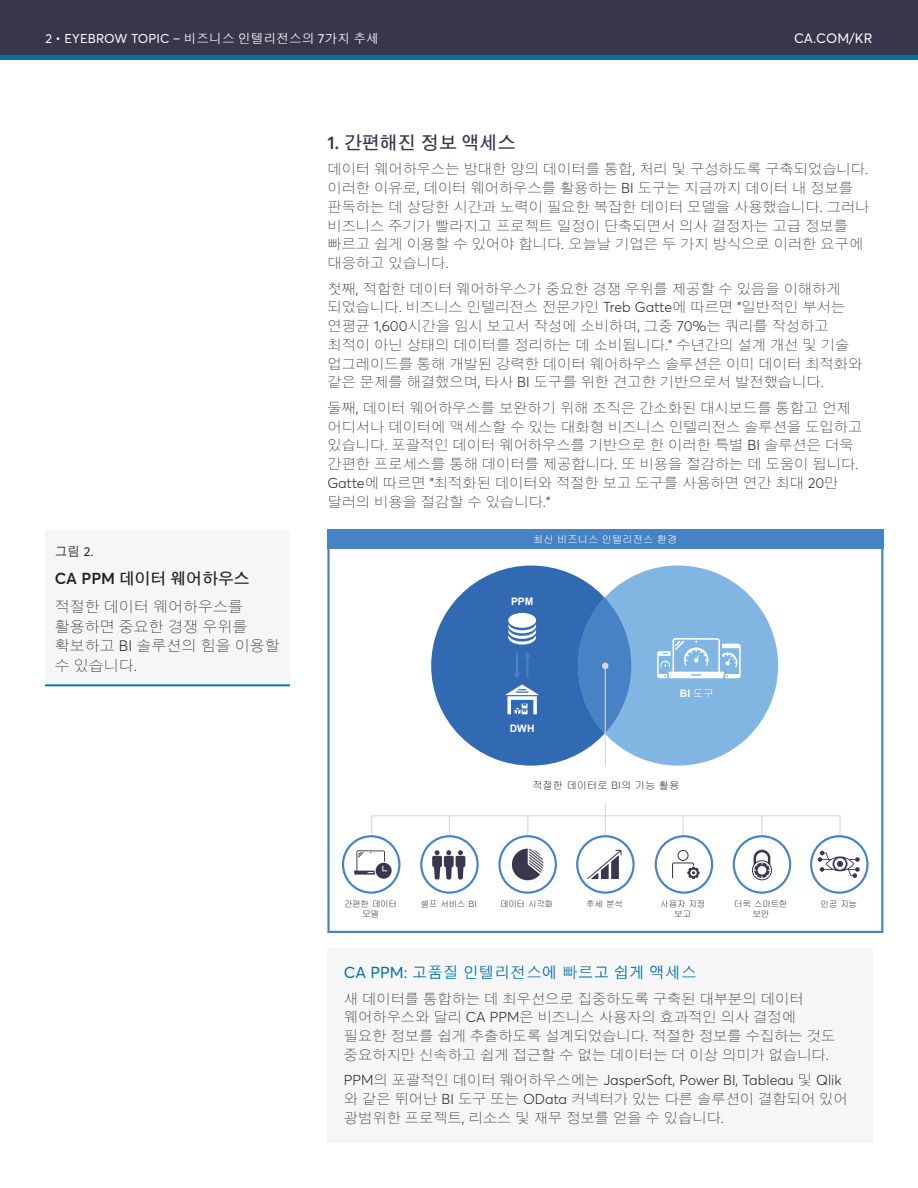
<style>
.page{position:relative;width:918px;height:1188px;background:#fff}
.page>*{position:absolute;margin:0;border:0;box-sizing:border-box;transform-origin:0 0}
.t1{font:700 18px "HY Go Thic";color:#39364c}
.t2{font:500 15.75px "HY Go Thic";color:#0070a6}
.t3{font:700 15.75px "HY Go Thic";color:#231f20}
.t4{font:300 15px/19.5px "HY Go Thic";color:#231f20}
.t5{font:300 14.25px/18.8px "HY Go Thic";color:#231f20}
.t6{font:300 14.25px "Averta";color:#231f20}
.t7{font:13.5px "Averta";letter-spacing:.01em;color:#fff}
.t8{font:12.75px "Averta";letter-spacing:.01em;color:#fff}
.t9{font:500 12.75px "HY Go Thic";color:#231f20}
.t10{font:10.35px "Gulim";color:#39374e}
.t11{font:10.35px "Gulim";color:#fff}
.t12{font:700 10.35px "Arial";color:#fff}
.t13{font:8.7px/10.4px "Gulim";letter-spacing:-.05em;color:#39374e;text-align:center}
.s1{font-family:"HY Go Thic";font-weight:500}
.s2{font-family:"Averta";font-weight:400}
.s3{font-family:"Averta";font-weight:600}
.s4{font-family:"Averta"}
.s5{font-family:"Gulim";font-weight:400}
.s6{font-family:"HY Go Thic"}
</style>
<div class="page">
<div style="left:0;top:53px;width:918px;height:7px;background:#0070a6"></div>
<div style="left:0;top:0;width:918px;height:55px;background:#39364c"></div>
<div style="left:327px;top:948px;width:546px;height:195px;background:#f6f6f7"></div>
<hr style="left:45px;top:684px;width:245px;height:2px;background:#0070a6">
<svg style="left:327px;top:549px;width:556px;height:384px"></svg>
<div style="left:431px;top:566px;width:200px;height:200px;background:#3269b3;border-radius:50%"></div>
<div style="left:578px;top:565px;width:200px;height:201px;background:#82b6e2;border-radius:50%"></div>
<div style="left:578px;top:598px;width:53px;height:136px;background:#4682c4;border-radius:50%"></div>
<hr style="left:516px;top:653px;width:2px;height:21px;background:#4682c4">
<svg style="left:514px;top:673px;width:6px;height:5px"></svg>
<hr style="left:526px;top:656px;width:2px;height:21px;background:#4682c4">
<svg style="left:524px;top:652px;width:6px;height:5px"></svg>
<div style="left:508px;top:613px;width:28px;height:15px;background:#fff;border-radius:50%"></div>
<svg style="left:508px;top:624px;width:28px;height:21px"></svg>
<svg style="left:505px;top:684px;width:34px;height:30px"></svg>
<svg style="left:342px;top:835px;width:58px;height:59px"></svg>
<svg style="left:420px;top:816px;width:59px;height:78px"></svg>
<svg style="left:498px;top:816px;width:59px;height:78px"></svg>
<svg style="left:655px;top:816px;width:58px;height:78px"></svg>
<svg style="left:733px;top:835px;width:58px;height:59px"></svg>
<svg style="left:810px;top:835px;width:59px;height:59px"></svg>
<svg style="left:657px;top:638px;width:84px;height:40px"></svg>
<div style="left:327px;top:529px;width:556px;height:20px;background:#4682c4"></div>
<hr style="left:605px;top:666px;width:1px;height:101px;background:#d6d5dd">
<div style="left:602px;top:663px;width:7px;height:6px;background:#d6d5dd;border-radius:50%"></div>
<hr style="left:605px;top:804px;width:1px;height:32px;background:#d6d5dd">
<svg style="left:576px;top:835px;width:59px;height:59px"></svg>
<p class="t8" style="left:45px;top:30px;width:335px">2 • EYEBROW TOPIC – <span class="s1">비즈니스 인텔리전스의</span> 7<span class="s1">가지 추세</span></p>
<p class="t7" style="left:794px;top:30px;width:80px">CA.COM/KR</p>
<p class="t9" style="left:55px;top:545px;width:40px">그림 <span class="s2">2.</span></p>
<p class="t3" style="left:55px;top:571px;width:196px"><span class="s3">CA PPM</span> 데이터 웨어하우스</p>
<p class="t4" style="left:55px;top:597px;width:227px">적절한 데이터 웨어하우스를 활용하면 중요한 경쟁 우위를 확보하고 <span class="s4">BI</span> 솔루션의 힘을 이용할 수 있습니다<span class="s4">.</span></p>
<p class="t1" style="left:327px;top:133px;width:190px"><span class="s3">1.</span> 간편해진 정보 액세스</p>
<p class="t5" style="left:327px;top:160px;width:544px">데이터 웨어하우스는 방대한 양의 데이터를 통합<span class="s4">,</span> 처리 및 구성하도록 구축되었습니다<span class="s4">. </span>이러한 이유로<span class="s4">,</span> 데이터 웨어하우스를 활용하는 <span class="s4">BI</span> 도구는 지금까지 데이터 내 정보를 판독하는 데 상당한 시간과 노력이 필요한 복잡한 데이터 모델을 사용했습니다<span class="s4">.</span> 그러나 비즈니스 주기가 빨라지고 프로젝트 일정이 단축되면서 의사 결정자는 고급 정보를 빠르고 쉽게 이용할 수 있어야 합니다<span class="s4">.</span> 오늘날 기업은 두 가지 방식으로 이러한 요구에 대응하고 있습니다<span class="s4">.</span></p>
<p class="t5" style="left:327px;top:279px;width:536px">첫째<span class="s4">,</span> 적합한 데이터 웨어하우스가 중요한 경쟁 우위를 제공할 수 있음을 이해하게 되었습니다<span class="s4">.</span> 비즈니스 인텔리전스 전문가인 <span class="s4">Treb Gatte</span>에 따르면 <span class="s4">"</span>일반적인 부서는 연평균 <span class="s4">1,600</span>시간을 임시 보고서 작성에 소비하며<span class="s4">,</span> 그중 <span class="s4">70%</span>는 쿼리를 작성하고 최적이 아닌 상태의 데이터를 정리하는 데 소비됩니다<span class="s4">."</span> 수년간의 설계 개선 및 기술 업그레이드를 통해 개발된 강력한 데이터 웨어하우스 솔루션은 이미 데이터 최적화와 같은 문제를 해결했으며<span class="s4">,</span> 타사 <span class="s4">BI</span> 도구를 위한 견고한 기반으로서 발전했습니다<span class="s4">.</span></p>
<p class="t5" style="left:327px;top:398px;width:536px">둘째<span class="s4">,</span> 데이터 웨어하우스를 보완하기 위해 조직은 간소화된 대시보드를 통합고 언제 어디서나 데이터에 액세스할 수 있는 대화형 비즈니스 인텔리전스 솔루션을 도입하고 있습니다<span class="s4">.</span> 포괄적인 데이터 웨어하우스를 기반으로 한 이러한 특별 <span class="s4">BI</span> 솔루션은 더욱 간편한 프로세스를 통해 데이터를 제공합니다<span class="s4">.</span> 또 비용을 절감하는 데 도움이 됩니다<span class="s4">.<br>Gatte</span>에 따르면 <span class="s4">"</span>최적화된 데이터와 적절한 보고 도구를 사용하면 연간 최대 <span class="s4">20</span>만 달러의 비용을 절감할 수 있습니다<span class="s4">."</span></p>
<p class="t11" style="left:533px;top:534px;width:146px">최신 비즈니스 인텔리전스 환경</p>
<p class="t12" style="left:511px;top:594px;width:24px">PPM</p>
<p class="t12" style="left:510px;top:721px;width:26px">DWH</p>
<p class="t12" style="left:680px;top:686px;width:35px">BI <span class="s5">도구</span></p>
<p class="t10" style="left:532px;top:780px;width:149px">적절한 데이터로 BI의 기능 활용</p>
<p class="t13" style="left:344px;top:899px;width:55px">간편한 데이터 모델</p>
<p class="t13" style="left:421px;top:899px;width:58px">셀프 서비스 BI</p>
<p class="t13" style="left:500px;top:899px;width:55px">데이터 시각화</p>
<p class="t13" style="left:586px;top:899px;width:39px">추세 분석</p>
<p class="t13" style="left:660px;top:899px;width:47px">사용자 지정 보고</p>
<p class="t13" style="left:734px;top:899px;width:55px">더욱 스마트한 보안</p>
<p class="t13" style="left:821px;top:899px;width:38px">인공 지능</p>
<p class="t2" style="left:344px;top:965px;width:354px"><span class="s2">CA PPM:</span> 고품질 인텔리전스에 빠르고 쉽게 액세스</p>
<p class="t5" style="left:344px;top:989px;width:493px">새 데이터를 통합하는 데 최우선으로 집중하도록 구축된 대부분의 데이터 웨어하우스와 달리 <span class="s4">CA PPM</span>은 비즈니스 사용자의 효과적인 의사 결정에 필요한 정보를 쉽게 추출하도록 설계되었습니다<span class="s4">.</span> 적절한 정보를 수집하는 것도 중요하지만 신속하고 쉽게 접근할 수 없는 데이터는 더 이상 의미가 없습니다<span class="s4">.</span></p>
<p class="t6" style="left:344px;top:1071px;width:499px">PPM<span class="s6">의 포괄적인 데이터 웨어하우스에는</span> JasperSoft, Power BI, Tableau <span class="s6">및</span> Qlik</p>
<p class="t5" style="left:344px;top:1090px;width:505px">와 같은 뛰어난 <span class="s4">BI</span> 도구 또는 <span class="s4">OData</span> 커넥터가 있는 다른 솔루션이 결합되어 있어 광범위한 프로젝트<span class="s4">,</span> 리소스 및 재무 정보를 얻을 수 있습니다<span class="s4">.</span></p>
</div>
